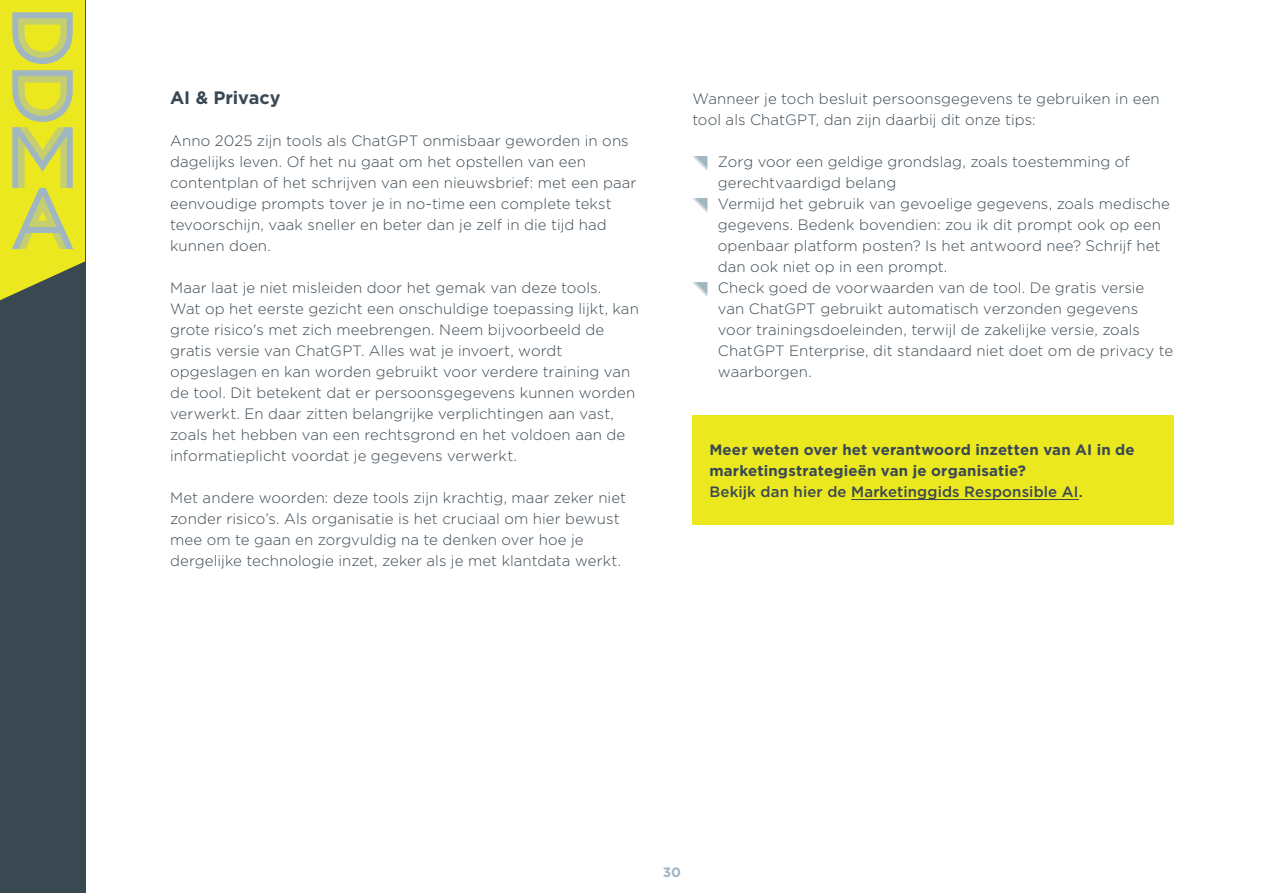
<style>
.page{position:relative;width:1263px;height:893px;background:#fff}
.page>*{position:absolute;margin:0;border:0;box-sizing:border-box;transform-origin:0 0}
.t1{font:700 18px "Gotham";letter-spacing:-.005em;color:#3a4852}
.t2{font:300 15px/21px "Gotham";letter-spacing:.005em;color:#3a4852}
.t3{font:700 15px/21px "Gotham";letter-spacing:.01em;color:#3a4852}
.t4{font:500 15px "Gotham";letter-spacing:.01em;color:#3a4852}
.t5{font:700 13.5px "Gotham";color:#a0b6c0}
</style>
<div class="page">
<div style="left:0;top:0;width:85px;height:893px;background:#3a4852"></div>
<svg style="left:0;top:0;width:85px;height:300px;background:#ced148"></svg>
<svg style="left:692px;top:156px;width:15px;height:15px"></svg>
<svg style="left:692px;top:198px;width:15px;height:15px"></svg>
<svg style="left:692px;top:282px;width:15px;height:15px"></svg>
<div style="left:692px;top:415px;width:482px;height:109px;background:#ece820"></div>
<hr style="left:851px;top:499px;width:228px;height:1px;background:#3a4852">
<p class="t1" style="left:170px;top:86px;width:112px">AI &amp; Privacy</p>
<p class="t2" style="left:170px;top:130px;width:468px">Anno 2025 zijn tools als ChatGPT onmisbaar geworden in ons dagelijks leven. Of het nu gaat om het opstellen van een contentplan of het schrijven van een nieuwsbrief: met een paar eenvoudige prompts tover je in no-time een complete tekst tevoorschijn, vaak sneller en beter dan je zelf in die tijd had kunnen doen.</p>
<p class="t2" style="left:170px;top:277px;width:470px">Maar laat je niet misleiden door het gemak van deze tools.<br>Wat op het eerste gezicht een onschuldige toepassing lijkt, kan grote risico's met zich meebrengen. Neem bijvoorbeeld de gratis versie van ChatGPT. Alles wat je invoert, wordt opgeslagen en kan worden gebruikt voor verdere training van de tool. Dit betekent dat er persoonsgegevens kunnen worden verwerkt. En daar zitten belangrijke verplichtingen aan vast, zoals het hebben van een rechtsgrond en het voldoen aan de informatieplicht voordat je gegevens verwerkt.</p>
<p class="t2" style="left:170px;top:487px;width:458px">Met andere woorden: deze tools zijn krachtig, maar zeker niet zonder risico’s. Als organisatie is het cruciaal om hier bewust mee om te gaan en zorgvuldig na te denken over hoe je dergelijke technologie inzet, zeker als je met klantdata werkt.</p>
<p class="t2" style="left:692px;top:88px;width:469px">Wanneer je toch besluit persoonsgegevens te gebruiken in een tool als ChatGPT, dan zijn daarbij dit onze tips:</p>
<p class="t2" style="left:718px;top:151px;width:457px">Zorg voor een geldige grondslag, zoals toestemming of gerechtvaardigd belang<br>Vermijd het gebruik van gevoelige gegevens, zoals medische gegevens. Bedenk bovendien: zou ik dit prompt ook op een openbaar platform posten? Is het antwoord nee? Schrijf het dan ook niet op in een prompt.<br>Check goed de voorwaarden van de tool. De gratis versie van ChatGPT gebruikt automatisch verzonden gegevens voor trainingsdoeleinden, terwijl de zakelijke versie, zoals ChatGPT Enterprise, dit standaard niet doet om de privacy te waarborgen.</p>
<p class="t3" style="left:709px;top:439px;width:427px">Meer weten over het verantwoord inzetten van AI in de marketingstrategieën van je organisatie?</p>
<p class="t4" style="left:709px;top:481px;width:375px">Bekijk dan hier de Marketinggids Responsible AI.</p>
<p class="t5" style="left:663px;top:864px;width:20px">30</p>
</div>
